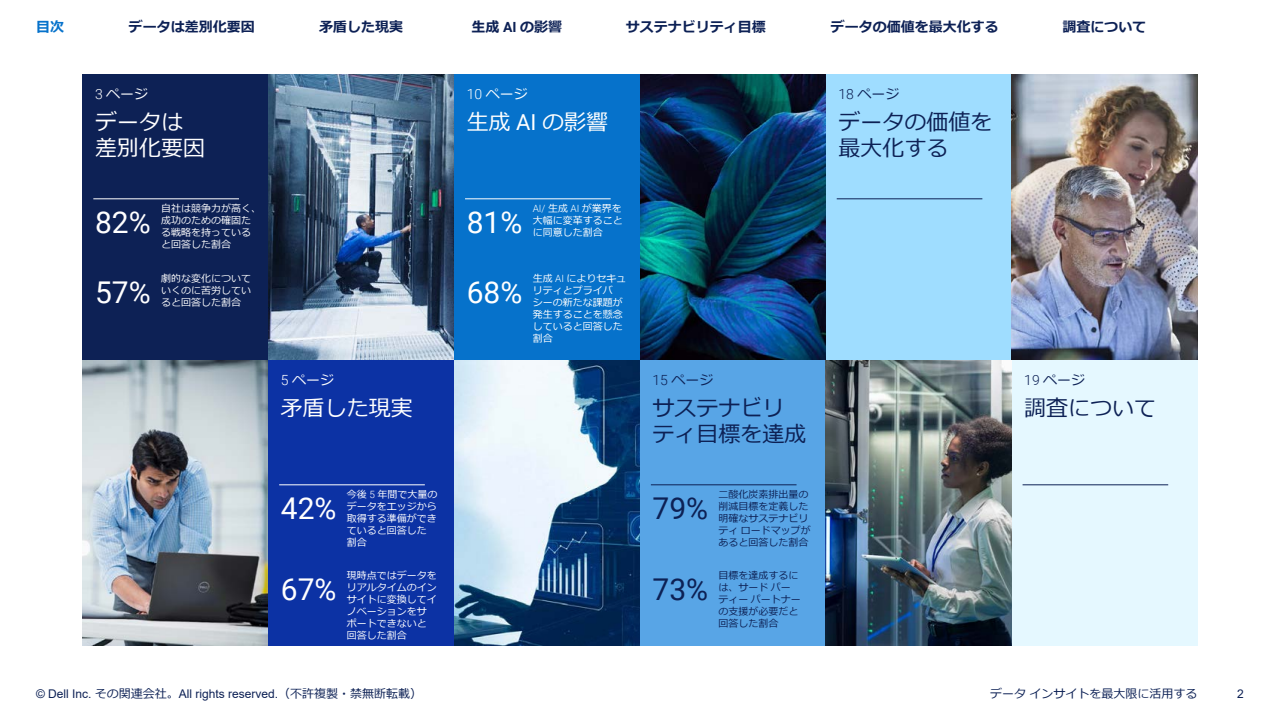
<style>
.page{position:relative;width:1280px;height:720px;background:#fff}
.page>*{position:absolute;margin:0;border:0;box-sizing:border-box;transform-origin:0 0}
.t1{font:30px "Roboto";color:#fff}
.t2{font:30px "Roboto";color:#0d2155}
.t3{font:22px/26.4px "Meiryo";color:#0d2155}
.t4{font:22px/26.4px "Meiryo";color:#fff}
.t5{font:700 14px "Meiryo";color:#0d2155}
.t6{font:14px "Meiryo";color:#0d2155}
.t7{font:14px "Meiryo";color:#fff}
.t8{font:700 14px "Meiryo";color:#0672cb}
.t9{font:12px "Arial";color:#0d2155}
.t10{font:12px "Meiryo";color:#0d2155}
.t11{font:10px/12px "Meiryo";color:#fff}
.t12{font:10px/12px "Meiryo";color:#0d2155}
.s1{font-family:"Roboto"}
.s2{font-family:"Roboto";font-weight:300}
.s3{font-family:"Meiryo"}
</style>
<div class="page">
<div style="left:82px;top:74px;width:186px;height:286px;background:#0d2155"></div>
<img style="left:268px;top:74px;width:186px;height:286px">
<div style="left:454px;top:74px;width:186px;height:286px;background:#0672cb"></div>
<img style="left:640px;top:74px;width:186px;height:286px">
<div style="left:826px;top:74px;width:186px;height:286px;background:#9fddff"></div>
<img style="left:1012px;top:74px;width:186px;height:286px">
<img style="left:82px;top:360px;width:186px;height:286px">
<div style="left:268px;top:360px;width:186px;height:286px;background:#0c32a4"></div>
<img style="left:454px;top:360px;width:186px;height:286px">
<div style="left:640px;top:360px;width:186px;height:286px;background:#58a5e6"></div>
<img style="left:826px;top:360px;width:186px;height:286px">
<div style="left:1012px;top:360px;width:186px;height:286px;background:#e5f8ff"></div>
<hr style="left:93px;top:198px;width:146px;height:1px;background:#fff">
<hr style="left:279px;top:484px;width:146px;height:1px;background:#fff">
<hr style="left:651px;top:484px;width:146px;height:1px;background:#0d2155">
<hr style="left:1023px;top:484px;width:145px;height:1px;background:#0d2155">
<hr style="left:465px;top:198px;width:146px;height:1px;background:#fff">
<hr style="left:837px;top:198px;width:145px;height:1px;background:#0d2155">
<p class="t8" style="left:36px;top:17px;width:29px">目次</p>
<p class="t5" style="left:129px;top:17px;width:127px">データは差別化要因</p>
<p class="t5" style="left:319px;top:17px;width:85px">矛盾した現実</p>
<p class="t5" style="left:472px;top:17px;width:92px">生成 <span class="s1">AI</span> の影響</p>
<p class="t5" style="left:626px;top:17px;width:141px">サステナビリティ目標</p>
<p class="t5" style="left:831px;top:17px;width:169px">データの価値を最大化する</p>
<p class="t5" style="left:1062px;top:17px;width:85px">調査について</p>
<p class="t7" style="left:95px;top:84px;width:55px"><span class="s2">3</span> ページ</p>
<p class="t7" style="left:467px;top:84px;width:63px"><span class="s2">10</span> ページ</p>
<p class="t6" style="left:838px;top:84px;width:63px"><span class="s2">18</span> ページ</p>
<p class="t4" style="left:95px;top:110px;width:111px">データは差別化要因</p>
<p class="t4" style="left:467px;top:110px;width:143px">生成 <span class="s1">AI</span> の影響</p>
<p class="t3" style="left:838px;top:110px;width:155px">データの価値を最大化する</p>
<p class="t1" style="left:95px;top:202px;width:57px">82%</p>
<p class="t11" style="left:161px;top:203px;width:101px">自社は競争力が高く、成功のための確固たる戦略を持っていると回答した割合</p>
<p class="t1" style="left:467px;top:202px;width:57px">81%</p>
<p class="t11" style="left:533px;top:203px;width:91px;text-align:justify"><span class="s2">AI/</span> 生成 <span class="s2">AI</span> が業界を大幅に変革することに同意した割合</p>
<p class="t11" style="left:161px;top:273px;width:91px;text-align:justify">劇的な変化についていくのに苦労していると回答した割合</p>
<p class="t1" style="left:95px;top:271px;width:57px">57%</p>
<p class="t1" style="left:467px;top:271px;width:57px">68%</p>
<p class="t11" style="left:533px;top:273px;width:95px">生成 <span class="s2">AI</span> によりセキュリティとプライバ<br>シーの新たな課題が発生することを懸念していると回答した割合</p>
<p class="t7" style="left:281px;top:370px;width:55px"><span class="s2">5</span> ページ</p>
<p class="t6" style="left:653px;top:370px;width:63px"><span class="s2">15</span> ページ</p>
<p class="t6" style="left:1024px;top:370px;width:63px"><span class="s2">19</span> ページ</p>
<p class="t4" style="left:281px;top:396px;width:133px">矛盾した現実</p>
<p class="t3" style="left:653px;top:396px;width:155px">サステナビリティ目標を達成</p>
<p class="t3" style="left:1024px;top:396px;width:133px">調査について</p>
<p class="t1" style="left:281px;top:488px;width:57px">42%</p>
<p class="t1" style="left:281px;top:569px;width:57px">67%</p>
<p class="t11" style="left:347px;top:489px;width:92px">今後 <span class="s2">5</span> 年間で大量のデータをエッジから取得する準備ができていると回答した割合</p>
<p class="t11" style="left:347px;top:570px;width:91px">現時点ではデータをリアルタイムのインサイトに変換してイノベーションをサポートできないと回答した割合</p>
<p class="t2" style="left:653px;top:488px;width:57px">79%</p>
<p class="t2" style="left:653px;top:569px;width:57px">73%</p>
<p class="t12" style="left:719px;top:489px;width:94px">二酸化炭素排出量の削減目標を定義した明確なサステナビリティロードマップがあると回答した割合</p>
<p class="t12" style="left:719px;top:570px;width:84px">目標を達成するには、サードパーティーパートナーの支援が必要だと回答した割合</p>
<p class="t10" style="left:990px;top:685px;width:209px">データインサイトを最大限に活用する</p>
<p class="t9" style="left:36px;top:685px;width:388px">© Dell Inc. <span class="s3">その関連会社。</span>All rights reserved.<span class="s3">（不許複製・禁無断転載）</span></p>
<p class="t9" style="left:1237px;top:685px;width:8px">2</p>
</div>
